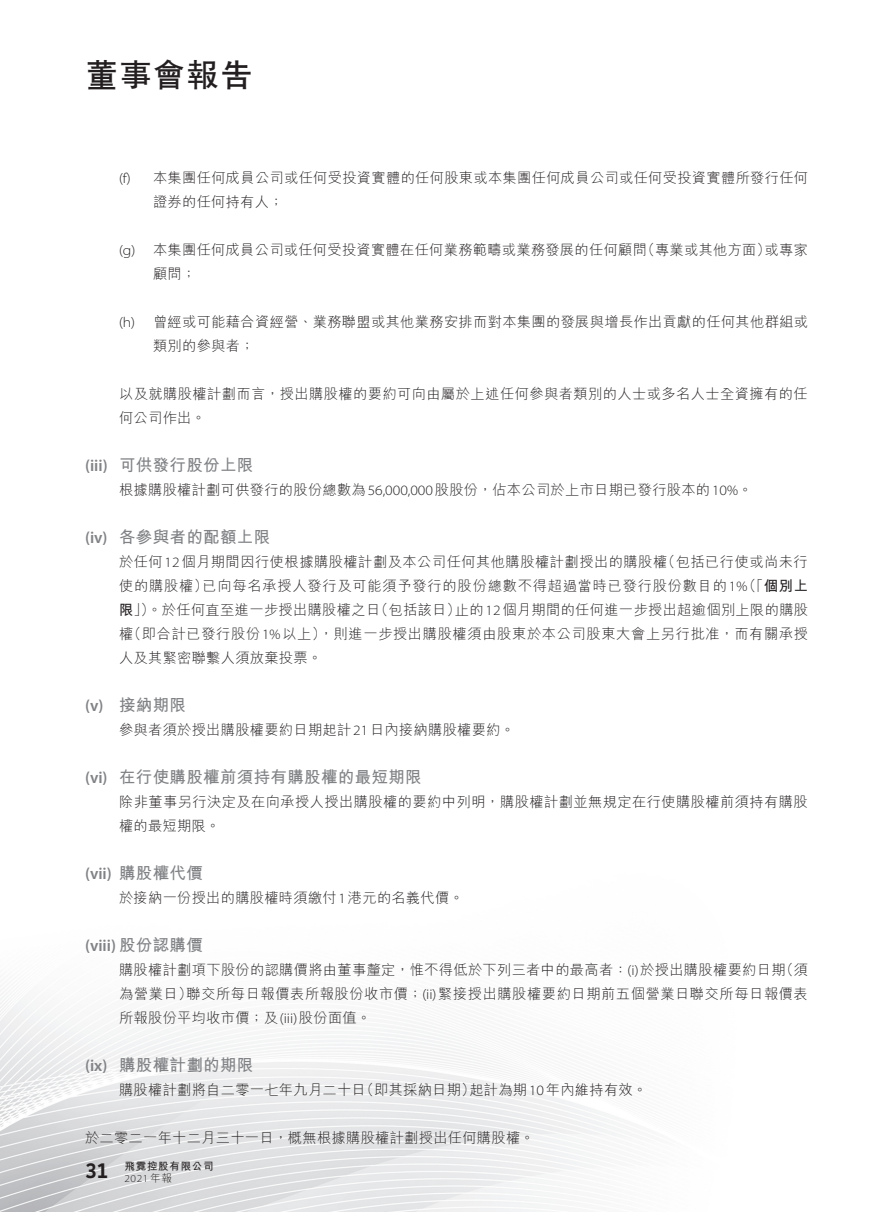
<style>
.page{position:relative;width:893px;height:1212px;background:#fff}
.page>*{position:absolute;margin:0;border:0;box-sizing:border-box;transform-origin:0 0}
.t1{font:700 33px "C Hei 2 HK";letter-spacing:.015em;color:#231f20}
.t2{font:700 21px "Battersea";color:#231f20}
._02_H2{font:700 16.5px "M Hei HK";letter-spacing:.02em;color:#808285}
._02_H2-2{font:600 16.5px "Myriad Pro";color:#808285}
._00_txt{font:300 14.25px/24px "M Hei HK";letter-spacing:.025em;color:#231f20}
._00_txt-2{font:300 14.25px/24px "M Hei HK";letter-spacing:.045em;color:#231f20}
._00_txt-3{font:300 14.25px "M Hei HK";letter-spacing:.055em;color:#231f20}
._00_txt-4{font:300 semi-expanded 14.25px "Myriad Pro";color:#231f20}
._00_txt-5{font:700 14.25px "M Hei HK";color:#231f20}
.t3{font:700 10.5px "M Hei HK";letter-spacing:.07em;color:#231f20}
.t4{font:300 semi-expanded 10.5px "Myriad Pro";color:#231f20}
.s1{font-family:"Myriad Pro";font-stretch:semi-expanded}
.s2{font-weight:300}
.s3{font-weight:700}
.s4{font-family:"M Hei HK";font-weight:700}
.s5{font-family:"M Hei HK";font-stretch:normal}
</style>
<div class="page">
<img style="left:0;top:988px;width:630px;height:224px">
<h1 class="t1" style="left:85px;top:59px;width:169px">董事會報告</h1>
<p class="_00_txt-4" style="left:119px;top:169px;width:13px">)f(</p>
<p class="_00_txt" style="left:153px;top:165px;width:657px">本集團任何成員公司或任何受投資實體的任何股東或本集團任何成員公司或任何受投資實體所發行任何</p>
<p class="_00_txt" style="left:153px;top:189px;width:132px">證券的任何持有人;</p>
<p class="_02_H2-2" style="left:85px;top:455px;width:24px">(iii)</p>
<p class="_02_H2-2" style="left:85px;top:527px;width:24px">i v( )</p>
<p class="_02_H2-2" style="left:85px;top:695px;width:20px">)v(</p>
<p class="_02_H2-2" style="left:85px;top:767px;width:24px">(vi)</p>
<p class="_00_txt-4" style="left:119px;top:241px;width:18px">g( )</p>
<p class="_00_txt-4" style="left:119px;top:313px;width:18px">)h(</p>
<p class="_00_txt" style="left:641px;top:237px;width:131px">（專業或其他方面）</p>
<p class="_00_txt" style="left:153px;top:237px;width:495px">本集團任何成員公司或任何受投資實體在任何業務範疇或業務發展的任何顧問</p>
<p class="_00_txt" style="left:765px;top:237px;width:45px">或專家</p>
<p class="_00_txt" style="left:153px;top:261px;width:45px">顧問;</p>
<p class="_00_txt" style="left:153px;top:309px;width:657px">曾經或可能藉合資經營、業務聯盟或其他業務安排而對本集團的發展與增長作出貢獻的任何其他群組或</p>
<p class="_00_txt" style="left:153px;top:333px;width:103px">類別的參與者;</p>
<p class="_00_txt" style="left:119px;top:381px;width:690px">以及就購股權計劃而言，授出購股權的要約可向由屬於上述任何參與者類別的人士或多名人士全資擁有的任何公司作出。</p>
<p class="_02_H2" style="left:119px;top:453px;width:136px">可供發行股份上限</p>
<p class="_00_txt" style="left:119px;top:477px;width:635px">根據購股權計劃可供發行的股份總數為<span class="s1">56,000,000</span>股股份，佔本公司於上市日期已發行股本的<span class="s1">10%</span>。</p>
<p class="_02_H2" style="left:119px;top:525px;width:153px">各參與者的配額上限</p>
<p class="_00_txt" style="left:661px;top:549px;width:148px">（包括已行使或尚未行</p>
<p class="_00_txt" style="left:119px;top:549px;width:550px">於任何<span class="s1">12</span>個月期間因行使根據購股權計劃及本公司任何其他購股權計劃授出的購股權</p>
<p class="_00_txt" style="left:119px;top:573px;width:90px">使的購股權）</p>
<p class="_00_txt-5" style="left:742px;top:575px;width:67px"><span class="s2">（「</span>個別上</p>
<p class="_00_txt-3" style="left:203px;top:578px;width:546px">已向每名承授人發行及可能須予發行的股份總數不得超過當時已發行股份數目的<span class="s1">1%</span></p>
<p class="_00_txt-2" style="left:119px;top:597px;width:691px"><span class="s3">限</span>」）。於任何直至進一步授出購股權之日<br>（權 即合計已發行股份<span class="s1">1%</span>以上，）則進一步授出購股權須由股東於本公司股東大會上另行批准，而有關承授人及其緊密聯繫人須放棄投票。</p>
<p class="_02_H2" style="left:119px;top:693px;width:68px">接納期限</p>
<p class="_00_txt" style="left:374px;top:597px;width:88px">（包括該日）</p>
<p class="_00_txt" style="left:455px;top:597px;width:355px">止的<span class="s1">12</span>個月期間的任何進一步授出超逾個別上限的購股</p>
<p class="_00_txt" style="left:119px;top:717px;width:397px">參與者須於授出購股權要約日期起計<span class="s1">21</span>日內接納購股權要約。</p>
<p class="_02_H2" style="left:119px;top:765px;width:304px">在行使購股權前須持有購股權的最短期限</p>
<p class="_00_txt" style="left:119px;top:789px;width:690px">除非董事另行決定及在向承授人授出購股權的要約中列明，購股權計劃並無規定在行使購股權前須持有購股權的最短期限。</p>
<p class="_02_H2-2" style="left:85px;top:863px;width:119px">(vii) <span class="s4">購股權代價</span></p>
<p class="_00_txt" style="left:119px;top:885px;width:346px">於接納一份授出的購股權時須繳付<span class="s1">1</span>港元的名義代價。</p>
<p class="_02_H2-2" style="left:85px;top:935px;width:119px">(viii) <span class="s4">股份認購價</span></p>
<p class="_00_txt" style="left:780px;top:957px;width:30px">（須</p>
<p class="_00_txt" style="left:187px;top:957px;width:623px;text-indent:-68px">購股權計劃項下股份的認購價將由董事釐定，惟不得低於下列三者中的最高者： <span class="s1">)i(</span> 於授出購股權要約日期<br>聯交所每日報價表所報股份收市價；<span class="s1">( )i i</span> 緊接授出購股權要約日期前五個營業日聯交所每日報價表</p>
<p class="_00_txt" style="left:119px;top:981px;width:254px">為營業日）<br>所報股份平均收市價；及<span class="s1">(iii)</span>股份面值。</p>
<p class="_02_H2" style="left:119px;top:1053px;width:136px">購股權計劃的期限</p>
<p class="_02_H2-2" style="left:85px;top:1055px;width:24px">i x( )</p>
<p class="_00_txt" style="left:360px;top:1077px;width:117px">（即其採納日期）</p>
<p class="_00_txt" style="left:119px;top:1077px;width:248px">購股權計劃將自二零一七年九月二十日</p>
<p class="_00_txt" style="left:85px;top:1125px;width:451px">於二零二一年十二月三十一日，概無根據購股權計劃授出任何購股權。</p>
<p class="_00_txt" style="left:469px;top:1077px;width:179px">起計為期<span class="s1">10</span>年內維持有效。</p>
<h2 class="t2" style="left:85px;top:1158px;width:25px">31</h2>
<p class="t3" style="left:125px;top:1158px;width:91px">飛霓控股有限公司</p>
<p class="t4" style="left:125px;top:1172px;width:49px">2021<span class="s5">年報</span></p>
</div>
